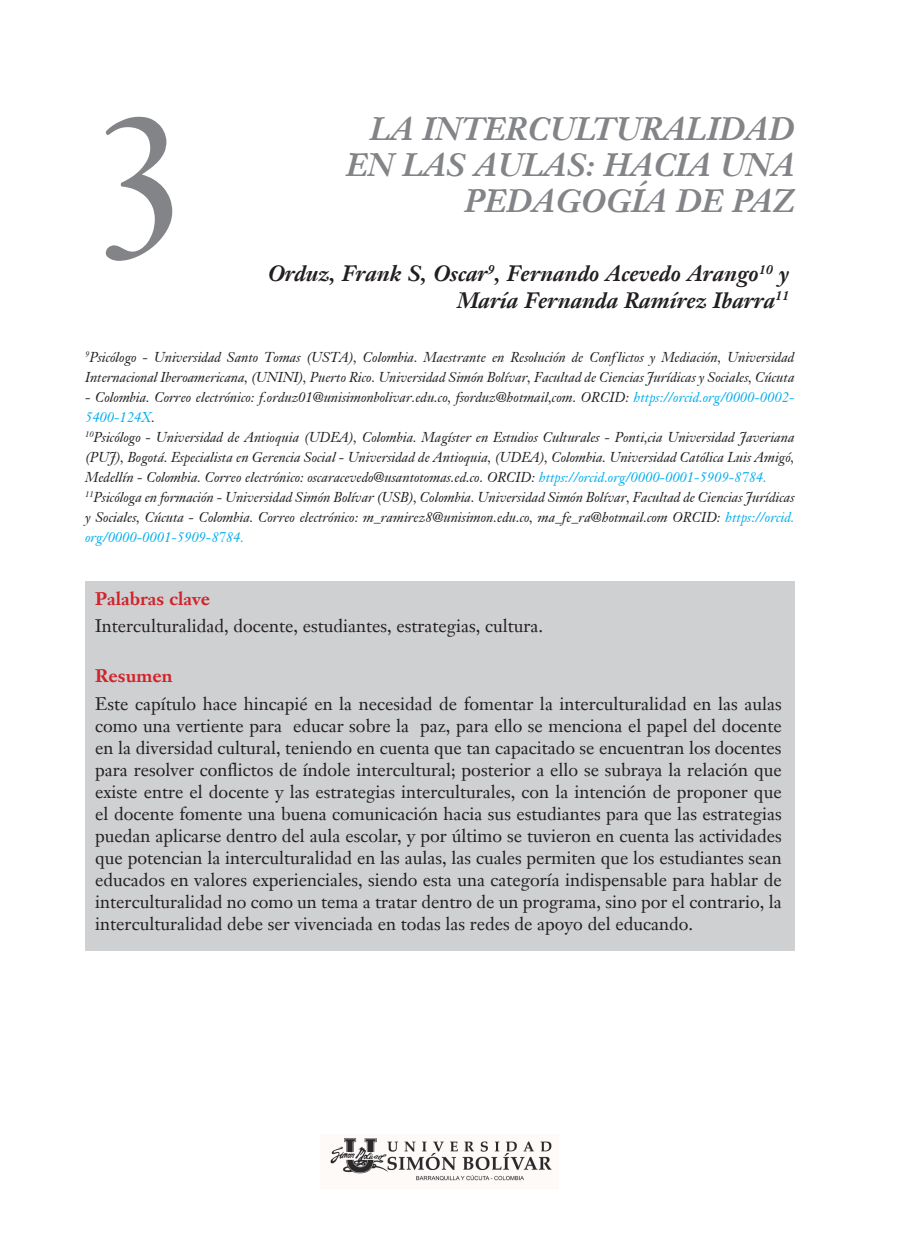
<style>
.page{position:relative;width:908px;height:1248px;background:#fff}
.page>*{position:absolute;margin:0;border:0;box-sizing:border-box;transform-origin:0 0}
.t1{font:200px "Janson Text LT";color:#828487}
.t2{font:italic 700 32px/36px "Janson Text LT";color:#828487;text-align:right}
.t3{font:italic 700 22px/26.4px "Janson Text LT";color:#231f20;text-align:right}
.t4{font:18px/22px "Janson Text LT";color:#231f20;text-align:justify}
.t5{font:700 18px "Janson Text LT";color:#d1232a}
.t6{font:italic 14px/20px "Janson Text";color:#231f20}
.s1{color:#00aeef}
</style>
<div class="page">
<img style="left:330px;top:1138px;width:222px;height:43px">
<div style="left:85px;top:580px;width:709px;height:370px;background:#cfd0d2"></div>
<h1 class="t1" style="left:92px;top:61px;width:105px">3</h1>
<h2 class="t2" style="left:346px;top:110px;width:450px">LA INTERCULTURALIDAD<br>EN LAS AULAS: HACIA UNA<br>PEDAGOGÍA DE PAZ</h2>
<h3 class="t3" style="left:267px;top:260px;width:523px">Orduz, Frank S, Oscar<sup>9</sup>, Fernando Acevedo Arango<sup>10</sup> y<br>María Fernanda Ramírez Ibarra<sup>11</sup></h3>
<p class="t6" style="left:85px;top:347px;width:710px"><sup>9</sup>Psicólogo - Universidad Santo Tomas (USTA), Colombia. Maestrante en Resolución de Conf lictos y Mediación, Universidad<br>Internacional Iberoamericana, (UNINI), Puerto Rico. Universidad Simón Bolívar, Facultad de Ciencias Jurídicas y Sociales, Cúcuta</p>
<p class="t6" style="left:85px;top:387px;width:710px">- Colombia. Correo electrónico: f.orduz01@unisimonbolivar.edu.co, fsorduz@hotmail,com. ORCID: <span class="s1">https://orcid.org/0000-0002- 5400-124X</span>.<br><sup>10</sup>Psicólogo - Universidad de Antioquia (UDEA), Colombia. Magíster en Estudios Culturales - Pontificia Universidad Javeriana (PUJ), Bogotá. Especialista en Gerencia Social - Universidad de Antioquia, (UDEA), Colombia. Universidad Católica Luis Amigó, Medellín - Colombia. Correo electrónico: oscaracevedo@usantotomas.ed.co. ORCID: <span class="s1">https://orcid.org/0000-0001-5909-8784.<br></span><sup>11</sup>Psicóloga en formación - Universidad Simón Bolívar (USB), Colombia. Universidad Simón Bolívar, Facultad de Ciencias Jurídicas y Sociales, Cúcuta - Colombia. Correo electrónico: m_ramirez8@unisimon.edu.co, ma_fe_ra@hotmail.com ORCID: <span class="s1">https://orcid. org/0000-0001-5909-8784.</span></p>
<p class="t5" style="left:95px;top:586px;width:116px">Palabras clave</p>
<p class="t4" style="left:95px;top:615px;width:449px">Interculturalidad, docente, estudiantes, estrategias, cultura.</p>
<p class="t5" style="left:95px;top:664px;width:79px">Resumen</p>
<p class="t4" style="left:95px;top:692px;width:687px">Este capítulo hace hincapié en la necesidad de fomentar la interculturalidad en las aulas como una vertiente para educar sobre la paz, para ello se menciona el papel del docente en la diversidad cultural, teniendo en cuenta que tan capacitado se encuentran los docentes para resolver conflictos de índole intercultural; posterior a ello se subraya la relación que existe entre el docente y las estrategias interculturales, con la intención de proponer que el docente fomente una buena comunicación hacia sus estudiantes para que las estrategias puedan aplicarse dentro del aula escolar, y por último se tuvieron en cuenta las actividades que potencian la interculturalidad en las aulas, las cuales permiten que los estudiantes sean educados en valores experienciales, siendo esta una categoría indispensable para hablar de interculturalidad no como un tema a tratar dentro de un programa, sino por el contrario, la interculturalidad debe ser vivenciada en todas las redes de apoyo del educando.</p>
</div>
